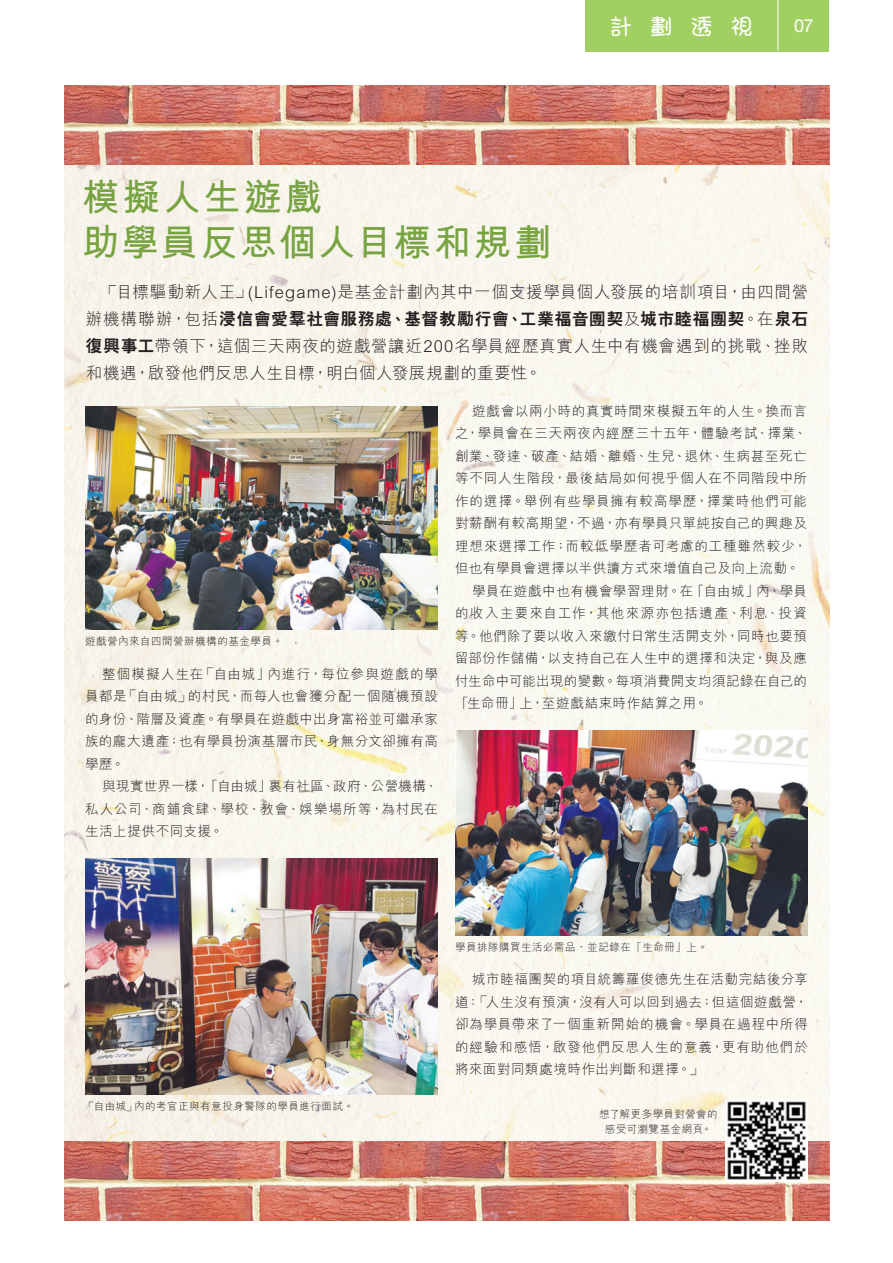
<style>
.page{position:relative;width:893px;height:1263px;background:#fff}
.page>*{position:absolute;margin:0;border:0;box-sizing:border-box;transform-origin:0 0}
.t1{font:700 37.5px "M Hei HK";letter-spacing:.065em;color:#78a341}
.t2{font:500 22.5px "M Young HK";color:#fff}
.t3{font:18px "Helvetica Neue";color:#fff}
.t4{font:300 16.5px/27px "M Hei HK";letter-spacing:.03em;color:#231f20;text-align:justify;scale:.8 1}
.t5{font:300 13.5px/22.5px "M Hei HK";letter-spacing:.045em;color:#231f20;text-align:justify}
.t6{font:300 10.5px "M Hei HK";letter-spacing:.05em;color:#231f20}
.t7{font:300 10.5px "M Hei HK";letter-spacing:.05em;color:#231f20;scale:.8 1}
.s1{font-family:"C Hei 2 HK";font-weight:800}
</style>
<div class="page">
<img style="left:64px;top:164px;width:765px;height:977px">
<div style="left:585px;top:0;width:244px;height:51px;background:#a2cf62"></div>
<hr style="left:778px;top:0;width:1px;height:51px;background:#fff">
<img style="left:64px;top:85px;width:765px;height:79px">
<img style="left:64px;top:1141px;width:765px;height:79px">
<img style="left:455px;top:730px;width:353px;height:206px">
<img style="left:726px;top:1100px;width:82px;height:82px">
<img style="left:85px;top:858px;width:353px;height:236px">
<img style="left:85px;top:406px;width:353px;height:224px">
<p class="t1" style="left:82px;top:170px;width:242px">模擬人生遊戲</p>
<p class="t1" style="left:82px;top:215px;width:471px">助學員反思個人目標和規劃</p>
<p class="t2" style="left:610px;top:11px;width:145px">計劃透視</p>
<p class="t3" style="left:794px;top:15px;width:21px">07</p>
<p class="t4" style="left:86px;top:278px;width:904px;text-indent:17px">┌目標驅動新人王┘(Lifegame)是基金計劃內其中一個支援學員個人發展的培訓項目，由四間營辦機構聯辦，包括<span class="s1">浸信會愛羣社會服務處、基督教勵行會、工業福音團契</span>及<span class="s1">城市睦福團契</span>。在<span class="s1">泉石復興事工</span>帶領下，這個三天兩夜的遊戲營讓近200名學員經歷真實人生中有機會遇到的挑戰、挫敗和機遇，啟發他們反思人生目標，明白個人發展規劃的重要性。</p>
<p class="t6" style="left:85px;top:634px;width:199px">遊戲營內來自四間營辦機構的基金學員。</p>
<p class="t5" style="left:85px;top:662px;width:354px;text-indent:17px">整個模擬人生在┌自由城」內進行，每位參與遊戲的學員都是┌自由城┘的村民，而每人也會獲分配一個隨機預設的身份、階層及資產。有學員在遊戲中出身富裕並可繼承家族的龐大遺產；也有學員扮演基層市民、身無分文卻擁有高學歷。</p>
<p class="t5" style="left:85px;top:775px;width:354px;text-indent:17px">與現實世界一樣，「自由城」裏有社區、政府、公營機構、私人公司、商鋪食肆、學校、教會、娛樂場所等，為村民在生活上提供不同支援。</p>
<p class="t5" style="left:455px;top:399px;width:354px;text-indent:17px">遊戲會以兩小時的真實時間來模擬五年的人生。換而言之，學員會在三天兩夜內經歷三十五年，體驗考試、擇業、創業、發達、破產、結婚、離婚、生兒、退休、生病甚至死亡等不同人生階段，最後結局如何視乎個人在不同階段中所作的選擇。舉例有些學員擁有較高學歷，擇業時他們可能對薪酬有較高期望，不過，亦有學員只單純按自己的興趣及理想來選擇工作；而較低學歷者可考慮的工種雖然較少，但也有學員會選擇以半供讀方式來增值自己及向上流動。</p>
<p class="t5" style="left:455px;top:579px;width:354px;text-indent:17px">學員在遊戲中也有機會學習理財。在「自由城」內，學員的收入主要來自工作，其他來源亦包括遺產、利息、投資等。他們除了要以收入來繳付日常生活開支外，同時也要預留部份作儲備，以支持自己在人生中的選擇和決定，與及應付生命中可能出現的變數。每項消費開支均須記錄在自己的「生命冊」上，至遊戲結束時作結算之用。</p>
<p class="t7" style="left:85px;top:1099px;width:338px">┌自由城┘內的考官正與有意投身警隊的學員進行面試。</p>
<p class="t6" style="left:455px;top:940px;width:255px">學員排隊購買生活必需品，並記錄在「生命冊」上。</p>
<p class="t5" style="left:455px;top:968px;width:354px;text-indent:17px">城市睦福團契的項目統籌羅俊德先生在活動完結後分享道：┌人生沒有預演，沒有人可以回到過去；但這個遊戲營，卻為學員帶來了一個重新開始的機會。學員在過程中所得的經驗和感悟，啟發他們反思人生的意義，更有助他們於將來面對同類處境時作出判斷和選擇。┘</p>
<p class="t6" style="left:599px;top:1106px;width:120px">想了解更多學員對營會的</p>
<p class="t6" style="left:605px;top:1121px;width:109px">感受可瀏覽基金網頁。</p>
</div>
